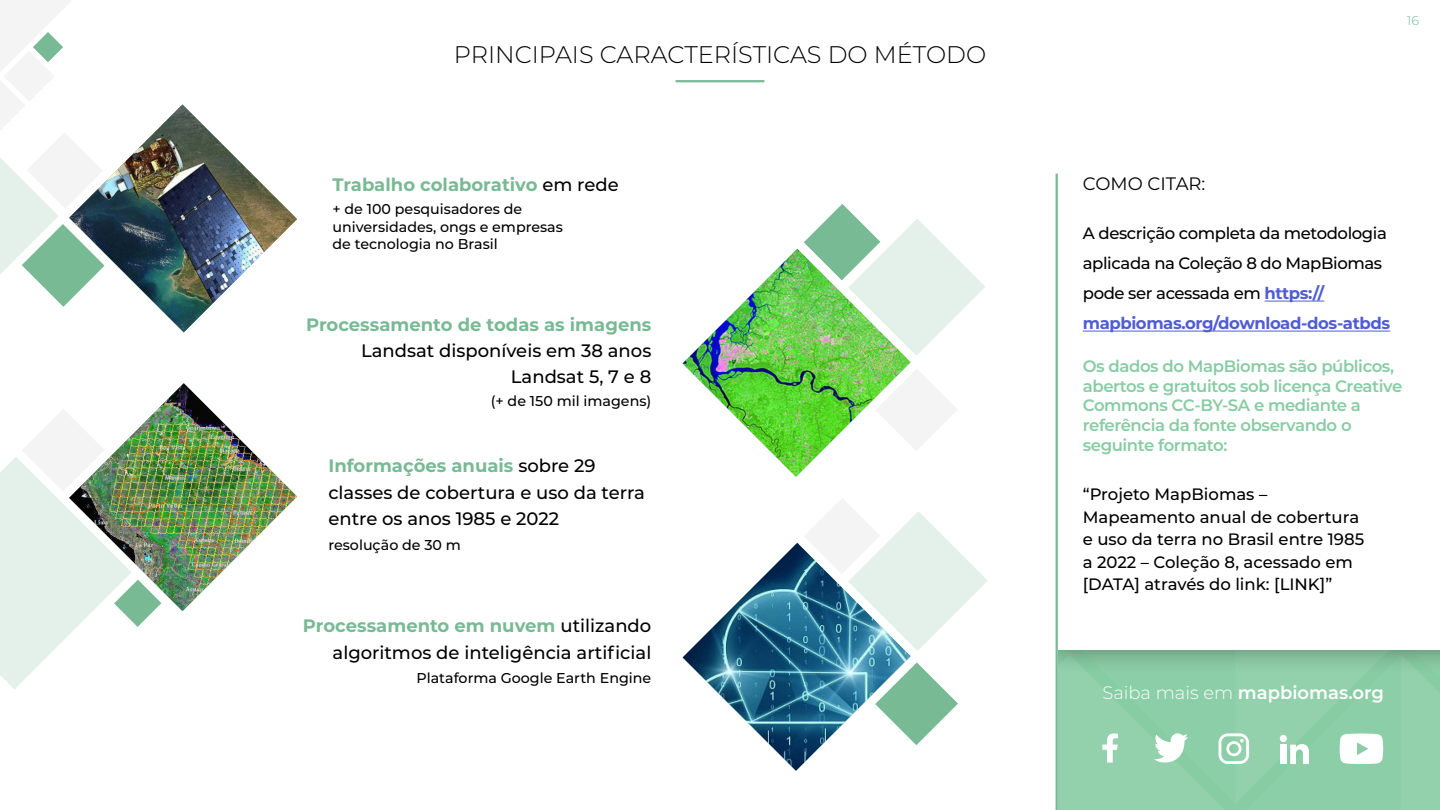
<style>
.page{position:relative;width:1440px;height:810px;background:#fff}
.page>*{position:absolute;margin:0;border:0;box-sizing:border-box;transform-origin:0 0}
.t1{font:300 24px "Montserrat";color:#000}
.t2{font:500 18px/26.2px "Montserrat";color:#000;text-align:right}
.t3{font:700 18px "Montserrat";color:#78ba94}
.t4{font:600 18px "Montserrat";color:#fff}
.t5{font:18px "Montserrat";color:#000}
.t6{font:500 16.5px/22.5px "Montserrat";letter-spacing:-.01em;color:#000}
.t7{font:600 16.5px/19.8px "Montserrat";letter-spacing:-.025em;color:#87cca3}
.t8{font:500 14.25px/17.2px "Montserrat";color:#000}
.t9{font:300 12.75px "Montserrat";color:#78ba94}
.s1{font-weight:500;color:#000}
.s2{font-weight:700;color:#78ba94}
.s3{font-weight:700;color:#4f5cd6}
.s4{font-weight:300}
</style>
<div class="page">
<hr style="left:676px;top:80px;width:88px;height:2px;background:#78ba94">
<svg style="left:1058px;top:674px;width:161px;height:136px;background:#8fcfa9"></svg>
<svg style="left:1102px;top:733px;width:16px;height:30px"></svg>
<svg style="left:1154px;top:733px;width:34px;height:31px"></svg>
<svg style="left:1219px;top:300px;width:221px;height:510px"></svg>
<svg style="left:0;top:0;width:70px;height:307px"></svg>
<img style="left:69px;top:104px;width:228px;height:228px">
<svg style="left:911px;top:370px;width:46px;height:80px"></svg>
<svg style="left:804px;top:204px;width:181px;height:152px"></svg>
<img style="left:683px;top:249px;width:228px;height:228px">
<svg style="left:0;top:410px;width:154px;height:279px"></svg>
<img style="left:69px;top:383px;width:228px;height:228px">
<svg style="left:911px;top:662px;width:47px;height:83px"></svg>
<svg style="left:805px;top:499px;width:183px;height:152px"></svg>
<img style="left:683px;top:543px;width:228px;height:228px">
<hr style="left:1265px;top:301px;width:59px;height:1px;background:#4f5cd6">
<hr style="left:1083px;top:331px;width:307px;height:1px;background:#4f5cd6">
<hr style="left:1056px;top:174px;width:2px;height:636px;background:#78ba94">
<h1 class="t1" style="left:454px;top:38px;width:534px">PRINCIPAIS CARACTERÍSTICAS DO MÉTODO</h1>
<p class="t3" style="left:332px;top:172px;width:288px">Trabalho colaborativo <span class="s1">em rede</span></p>
<p class="t8" style="left:332px;top:200px;width:232px">+ de 100 pesquisadores de universidades, ongs e empresas de tecnologia no Brasil</p>
<p class="t3" style="left:306px;top:311px;width:347px">Processamento de todas as imagens</p>
<p class="t2" style="left:361px;top:337px;width:292px">Landsat disponíveis em 38 anos<br>Landsat 5, 7 e 8</p>
<p class="t8" style="left:491px;top:392px;width:162px">(+ de 150 mil imagens)</p>
<p class="t2" style="left:328px;top:452px;width:318px;text-align:left"><span class="s2">Informações anuais</span> sobre 29 classes de cobertura e uso da terra entre os anos 1985 e 2022</p>
<p class="t8" style="left:328px;top:536px;width:134px">resolução de 30 m</p>
<p class="t2" style="left:303px;top:612px;width:350px"><span class="s2">Processamento em nuvem</span> utilizando algoritmos de inteligência artificial</p>
<p class="t8" style="left:417px;top:669px;width:236px">Plataforma Google Earth Engine</p>
<p class="t9" style="left:1407px;top:12px;width:14px">16</p>
<p class="t5" style="left:1083px;top:171px;width:124px">COMO CITAR:</p>
<p class="t6" style="left:1083px;top:218px;width:309px;line-height:30px">A descrição completa da metodologia aplicada na Coleção 8 do MapBiomas pode ser acessada em <span class="s3">https:// mapbiomas.org/download-dos-atbds</span></p>
<p class="t7" style="left:1083px;top:355px;width:321px">Os dados do MapBiomas são públicos, abertos e gratuitos sob licença Creative<br>Commons CC-BY-SA e mediante a referência da fonte observando o seguinte formato:</p>
<p class="t6" style="left:1083px;top:483px;width:283px">“Projeto MapBiomas –<br>Mapeamento anual de cobertura e uso da terra no Brasil entre 1985 a 2022 – Coleção 8, acessado em [DATA] através do link: [LINK]”</p>
<p class="t4" style="left:1102px;top:680px;width:283px"><span class="s4">Saiba mais em</span> mapbiomas.org</p>
</div>
